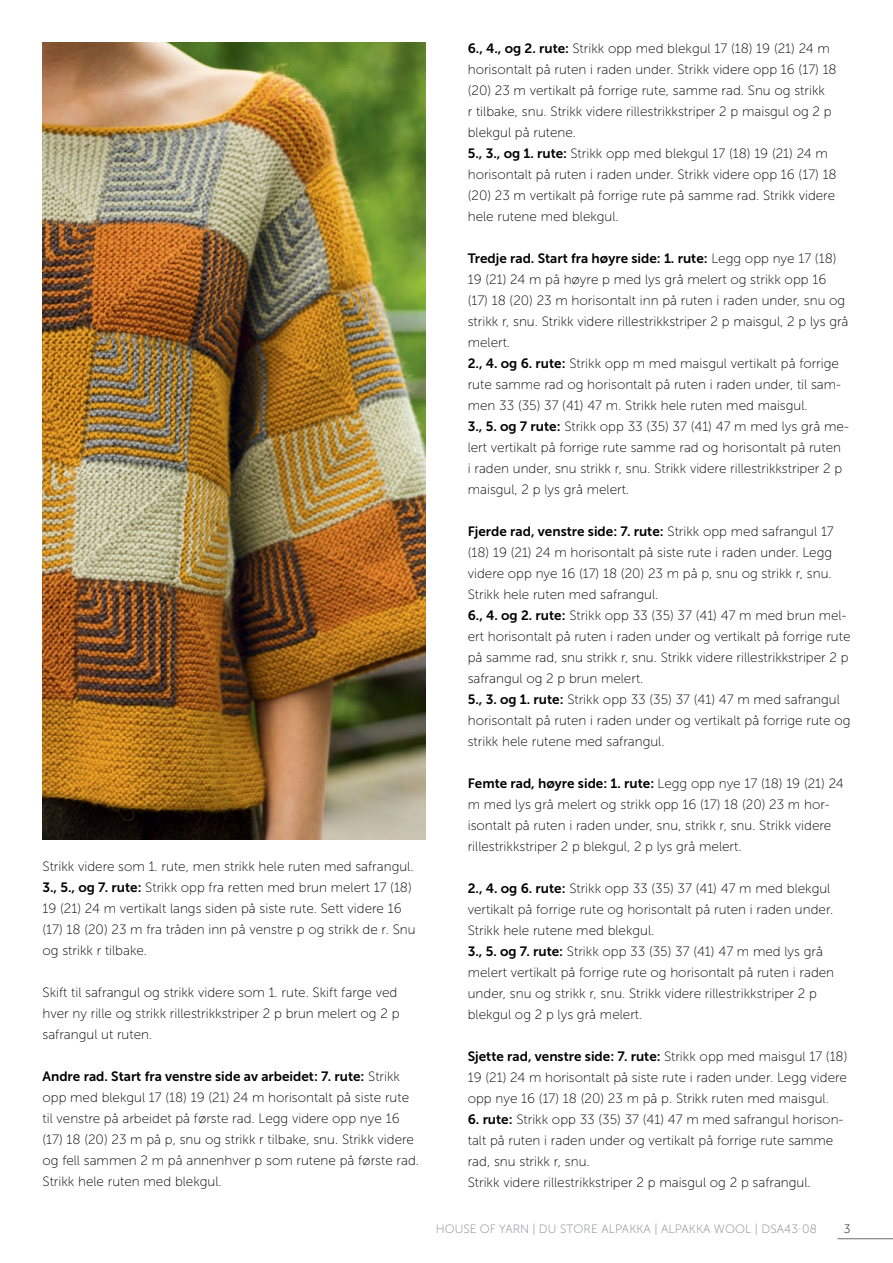
<style>
.page{position:relative;width:893px;height:1263px;background:#fff}
.page>*{position:absolute;margin:0;border:0;box-sizing:border-box;transform-origin:0 0}
.t1{font:13.5px/21px "Museo Sans 100";color:#000}
.t2{font:12px "Museo Sans 100";letter-spacing:.01em;color:#808285}
.t3{font:12px "Museo Sans 100";color:#000}
.s1{font-family:"Museo Sans 700"}
</style>
<div class="page">
<hr style="left:838px;top:1238px;width:55px;height:1px;background:#6d6e71">
<img style="left:43px;top:43px;width:382px;height:797px">
<p class="t1" style="left:43px;top:856px;width:373px">Strikk videre som 1. rute, men strikk hele ruten med safrangul.</p>
<p class="t1" style="left:43px;top:877px;width:375px"><span class="s1">3., 5., og 7. rute:</span> Strikk opp fra retten med brun melert 17 (18)<br>19 (21) 24 m vertikalt langs siden på siste rute. Sett videre 16 (17) 18 (20) 23 m fra tråden inn på venstre p og strikk de r. Snu og strikk r tilbake.</p>
<p class="t1" style="left:43px;top:982px;width:358px">Skift til safrangul og strikk videre som 1. rute. Skift farge ved hver ny rille og strikk rillestrikkstriper 2 p brun melert og 2 p safrangul ut ruten.</p>
<p class="t1" style="left:43px;top:1066px;width:378px"><span class="s1">Andre rad. Start fra venstre side av arbeidet: 7. rute:</span> Strikk opp med blekgul 17 (18) 19 (21) 24 m horisontalt på siste rute til venstre på arbeidet på første rad. Legg videre opp nye 16 (17) 18 (20) 23 m på p, snu og strikk r tilbake, snu. Strikk videre og fell sammen 2 m på annenhver p som rutene på første rad.<br>Strikk hele ruten med blekgul.</p>
<p class="t1" style="left:468px;top:38px;width:370px"><span class="s1">6., 4., og 2. rute:</span> Strikk opp med blekgul 17 (18) 19 (21) 24 m horisontalt på ruten i raden under. Strikk videre opp 16 (17) 18 (20) 23 m vertikalt på forrige rute, samme rad. Snu og strikk<br>r tilbake, snu. Strikk videre rillestrikkstriper 2 p maisgul og 2 p blekgul på rutene.</p>
<p class="t1" style="left:468px;top:143px;width:370px"><span class="s1">5., 3., og 1. rute:</span> Strikk opp med blekgul 17 (18) 19 (21) 24 m horisontalt på ruten i raden under. Strikk videre opp 16 (17) 18 (20) 23 m vertikalt på forrige rute på samme rad. Strikk videre hele rutene med blekgul.</p>
<p class="t1" style="left:468px;top:248px;width:382px"><span class="s1">Tredje rad. Start fra høyre side: 1. rute:</span> Legg opp nye 17 (18)<br>19 (21) 24 m på høyre p med lys grå melert og strikk opp 16 (17) 18 (20) 23 m horisontalt inn på ruten i raden under, snu og strikk r, snu. Strikk videre rillestrikkstriper 2 p maisgul, 2 p lys grå melert.</p>
<p class="t1" style="left:468px;top:353px;width:375px"><span class="s1">2., 4. og 6. rute:</span> Strikk opp m med maisgul vertikalt på forrige rute samme rad og horisontalt på ruten i raden under, til sam&shy;men 33 (35) 37 (41) 47 m. Strikk hele ruten med maisgul.</p>
<p class="t1" style="left:468px;top:416px;width:383px"><span class="s1">3., 5. og 7 rute:</span> Strikk opp 33 (35) 37 (41) 47 m med lys grå me&shy;lert vertikalt på forrige rute samme rad og horisontalt på ruten<br>i raden under, snu strikk r, snu. Strikk videre rillestrikkstriper 2 p maisgul, 2 p lys grå melert.</p>
<p class="t1" style="left:468px;top:521px;width:368px"><span class="s1">Fjerde rad, venstre side: 7. rute:</span> Strikk opp med safrangul 17 (18) 19 (21) 24 m horisontalt på siste rute i raden under. Legg videre opp nye 16 (17) 18 (20) 23 m på p, snu og strikk r, snu.<br>Strikk hele ruten med safrangul.</p>
<p class="t1" style="left:468px;top:605px;width:384px"><span class="s1">6., 4. og 2. rute:</span> Strikk opp 33 (35) 37 (41) 47 m med brun mel&shy;ert horisontalt på ruten i raden under og vertikalt på forrige rute på samme rad, snu strikk r, snu. Strikk videre rillestrikkstriper 2 p safrangul og 2 p brun melert.</p>
<p class="t1" style="left:468px;top:689px;width:384px"><span class="s1">5., 3. og 1. rute:</span> Strikk opp 33 (35) 37 (41) 47 m med safrangul horisontalt på ruten i raden under og vertikalt på forrige rute og strikk hele rutene med safrangul.</p>
<p class="t1" style="left:468px;top:773px;width:378px"><span class="s1">Femte rad, høyre side: 1. rute:</span> Legg opp nye 17 (18) 19 (21) 24 m med lys grå melert og strikk opp 16 (17) 18 (20) 23 m hor&shy;isontalt på ruten i raden under, snu, strikk r, snu. Strikk videre rillestrikkstriper 2 p blekgul, 2 p lys grå melert.</p>
<p class="t1" style="left:468px;top:878px;width:367px"><span class="s1">2., 4. og 6. rute:</span> Strikk opp 33 (35) 37 (41) 47 m med blekgul vertikalt på forrige rute og horisontalt på ruten i raden under.<br>Strikk hele rutene med blekgul.</p>
<p class="t1" style="left:468px;top:941px;width:368px"><span class="s1">3., 5. og 7. rute:</span> Strikk opp 33 (35) 37 (41) 47 m med lys grå melert vertikalt på forrige rute og horisontalt på ruten i raden under, snu og strikk r, snu. Strikk videre rillestrikkstriper 2 p blekgul og 2 p lys grå melert.</p>
<p class="t1" style="left:468px;top:1046px;width:381px;text-align:justify"><span class="s1">Sjette rad, venstre side: 7. rute:</span> Strikk opp med maisgul 17 (18)<br>19 (21) 24 m horisontalt på siste rute i raden under. Legg videre opp nye 16 (17) 18 (20) 23 m på p. Strikk ruten med maisgul.</p>
<p class="t1" style="left:468px;top:1109px;width:377px"><span class="s1">6. rute:</span> Strikk opp 33 (35) 37 (41) 47 m med safrangul horison&shy;talt på ruten i raden under og vertikalt på forrige rute samme rad, snu strikk r, snu.</p>
<p class="t1" style="left:468px;top:1172px;width:344px">Strikk videre rillestrikkstriper 2 p maisgul og 2 p safrangul.</p>
<p class="t2" style="left:436px;top:1222px;width:382px">HOUSE OF YARN | DU STORE ALPAKKA | ALPAKKA WOOL | DSA43·08</p>
<p class="t3" style="left:844px;top:1222px;width:8px">3</p>
</div>
